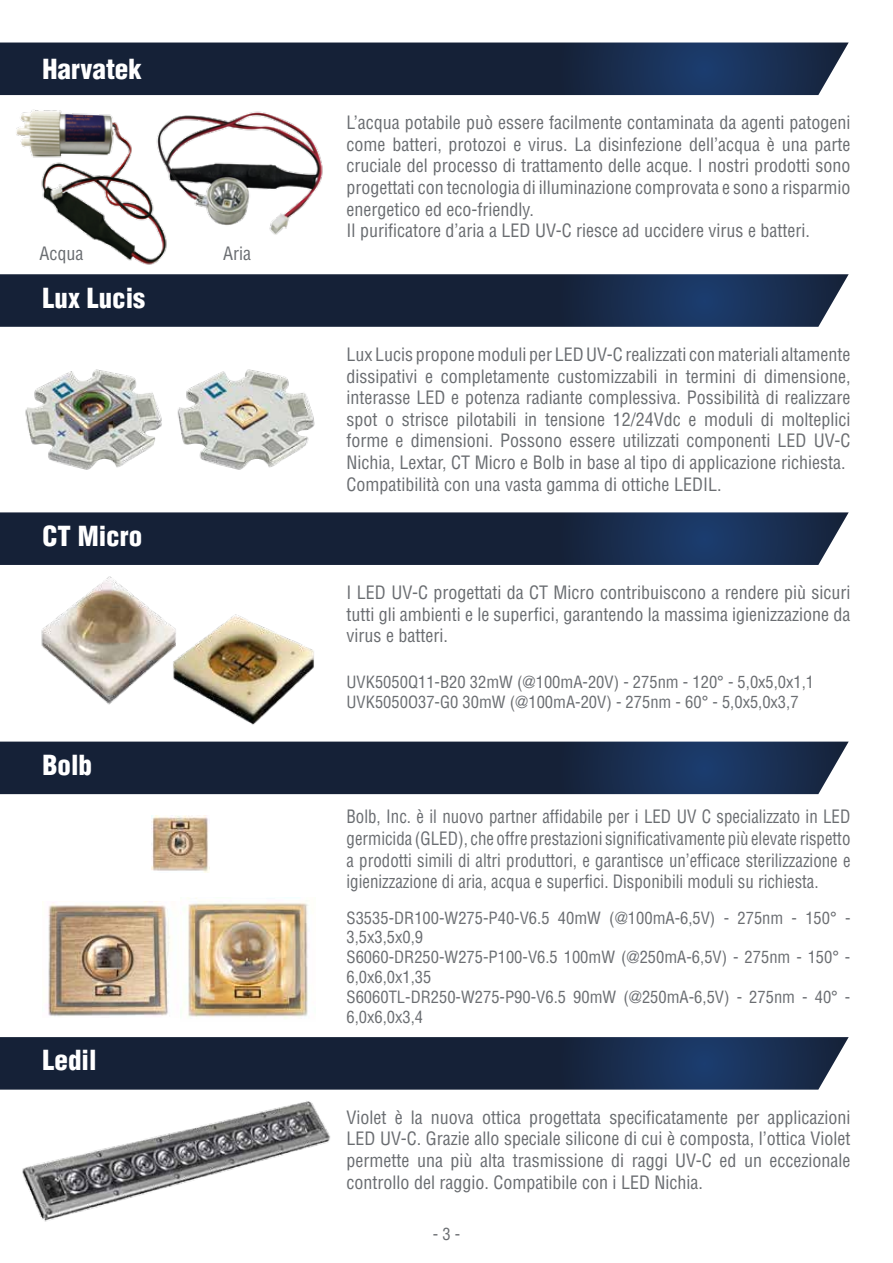
<style>
.page{position:relative;width:893px;height:1263px;background:#fff}
.page>*{position:absolute;margin:0;border:0;box-sizing:border-box;transform-origin:0 0}
.t1{font:900 condensed 27px "Helvetica LT Std";color:#fff}
.t2{font:condensed 18px/21.6px "Helvetica LT Std";color:#6a6d71}
.t3{font:condensed 18px/21.6px "Helvetica LT Std";color:#6a6d71;text-align:justify;scale:.94 1}
.t4{font:condensed 16.5px/19.8px "Helvetica LT Std";color:#6a6d71}
</style>
<div class="page">
<svg style="left:0;top:274px;width:849px;height:53px;background:#1c2b45"></svg>
<svg style="left:0;top:512px;width:849px;height:53px;background:#1c2b45"></svg>
<svg style="left:0;top:742px;width:849px;height:52px;background:#1a2944"></svg>
<svg style="left:0;top:1037px;width:849px;height:53px;background:#1c2b45"></svg>
<img style="left:22px;top:1101px;width:309px;height:121px">
<img style="left:25px;top:369px;width:290px;height:101px">
<svg style="left:0;top:43px;width:849px;height:52px;background:#1a2943"></svg>
<img style="left:172px;top:111px;width:151px;height:124px">
<img style="left:16px;top:109px;width:156px;height:156px">
<img style="left:161px;top:614px;width:165px;height:135px">
<img style="left:25px;top:556px;width:166px;height:166px">
<img style="left:152px;top:815px;width:57px;height:58px">
<img style="left:48px;top:902px;width:123px;height:114px">
<img style="left:183px;top:898px;width:125px;height:121px">
<h1 class="t1" style="left:43px;top:52px;width:101px">Harvatek</h1>
<p class="t2" style="left:40px;top:243px;width:45px">Acqua</p>
<p class="t2" style="left:223px;top:243px;width:29px">Aria</p>
<h1 class="t1" style="left:43px;top:280px;width:104px">Lux Lucis</h1>
<h1 class="t1" style="left:43px;top:519px;width:101px">CT Micro</h1>
<h1 class="t1" style="left:43px;top:748px;width:51px">Bolb</h1>
<h1 class="t1" style="left:43px;top:1043px;width:55px">Ledil</h1>
<p class="t2" style="left:347px;top:112px;width:505px">L’acqua potabile può essere facilmente contaminata da agenti patogeni come batteri, protozoi e virus. La disinfezione dell’acqua è una parte cruciale del processo di trattamento delle acque. I nostri prodotti sono progettati con tecnologia di illuminazione comprovata e sono a risparmio energetico ed eco-friendly.<br>Il purificatore d’aria a LED UV-C riesce ad uccidere virus e batteri.</p>
<p class="t2" style="left:347px;top:343px;width:505px">Lux Lucis propone moduli per LED UV-C realizzati con materiali altamente dissipativi e completamente customizzabili in termini di dimensione, interasse LED e potenza radiante complessiva. Possibilità di realizzare spot o strisce pilotabili in tensione 12/24Vdc e moduli di molteplici forme e dimensioni. Possono essere utilizzati componenti LED UV-C Nichia, Lextar, CT Micro e Bolb in base al tipo di applicazione richiesta.<br>Compatibilità con una vasta gamma di ottiche LEDIL.</p>
<p class="t2" style="left:347px;top:582px;width:505px;text-align:justify">I LED UV-C progettati da CT Micro contribuiscono a rendere più sicuri tutti gli ambienti e le superfici, garantendo la massima igienizzazione da virus e batteri.</p>
<p class="t4" style="left:347px;top:672px;width:469px">UVK5050Q11-B20 32mW (@100mA-20V) - 275nm - 120° - 5,0x5,0x1,1<br>UVK5050O37-G0 30mW (@100mA-20V) - 275nm - 60° - 5,0x5,0x3,7</p>
<p class="t3" style="left:347px;top:806px;width:538px">Bolb, Inc. è il nuovo partner affidabile per i LED UV C specializzato in LED germicida (GLED), che offre prestazioni significativamente più elevate rispetto a prodotti simili di altri produttori, e garantisce un’efficace sterilizzazione e igienizzazione di aria, acqua e superfici. Disponibili moduli su richiesta.</p>
<p class="t4" style="left:347px;top:907px;width:505px">S3535-DR100-W275-P40-V6.5 40mW (@100mA-6,5V) - 275nm - 150° - 3,5x3,5x0,9<br>S6060-DR250-W275-P100-V6.5 100mW (@250mA-6,5V) - 275nm - 150° - 6,0x6,0x1,35<br>S6060TL-DR250-W275-P90-V6.5 90mW (@250mA-6,5V) - 275nm - 40° - 6,0x6,0x3,4</p>
<p class="t2" style="left:347px;top:1106px;width:505px;text-align:justify">Violet è la nuova ottica progettata specificatamente per applicazioni LED UV-C. Grazie allo speciale silicone di cui è composta, l’ottica Violet permette una più alta trasmissione di raggi UV-C ed un eccezionale controllo del raggio. Compatibile con i LED Nichia.</p>
<p class="t4" style="left:433px;top:1224px;width:29px">- 3 -</p>
</div>
